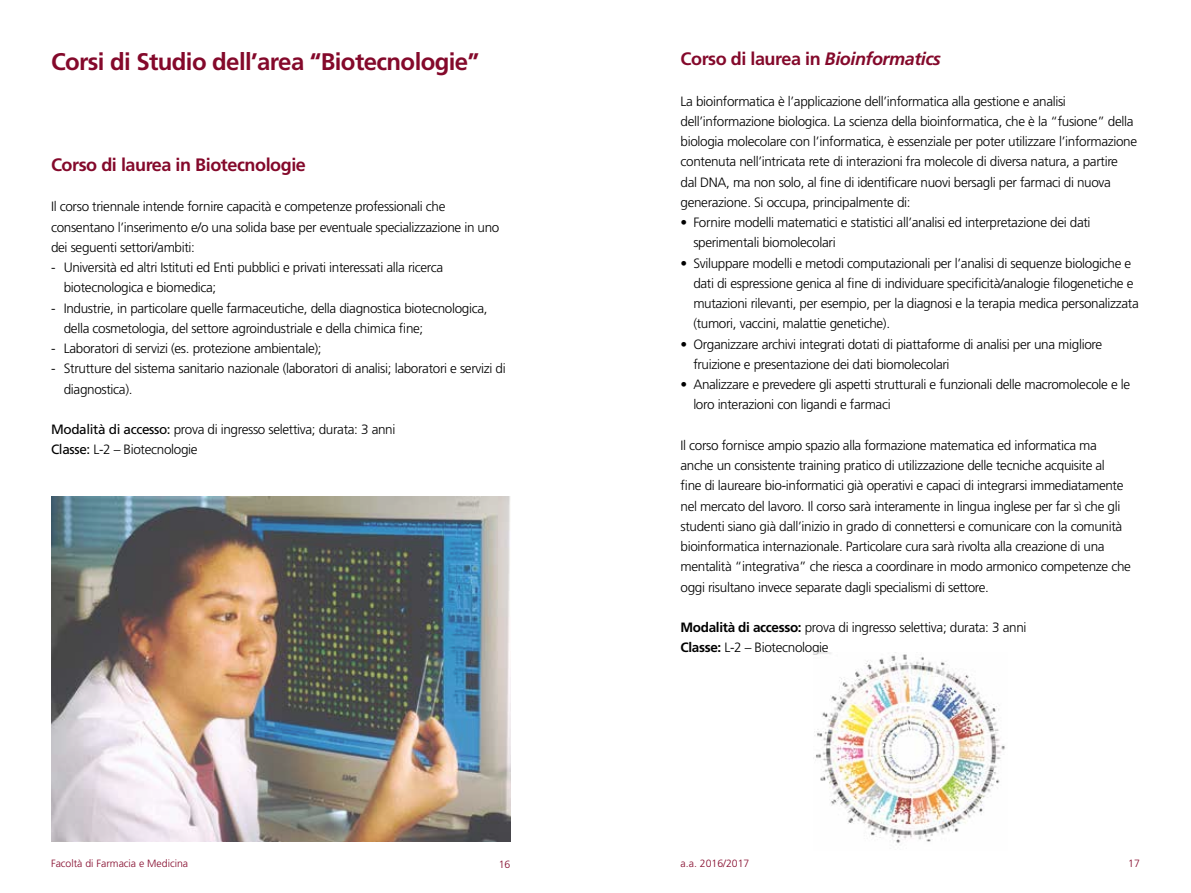
<style>
.page{position:relative;width:1191px;height:893px;background:#fff}
.page>*{position:absolute;margin:0;border:0;box-sizing:border-box;transform-origin:0 0}
.t1{font:700 24px "Frutiger";letter-spacing:-.025em;color:#84092b}
.t2{font:700 18px "Frutiger";letter-spacing:-.025em;color:#84092b}
.t3{font:300 13.5px/20.2px "Frutiger";letter-spacing:-.025em;color:#000}
.t4{font:300 10.5px "Frutiger";color:#84092b}
.s1{font-weight:400}
.s2{font-style:italic}
.s3{font-weight:700}
</style>
<div class="page">
<img style="left:51px;top:496px;width:459px;height:346px">
<img style="left:814px;top:653px;width:191px;height:191px">
<h1 class="t1" style="left:51px;top:47px;width:430px">Corsi di Studio dell’area “Biotecnologie”</h1>
<h2 class="t2" style="left:51px;top:154px;width:256px">Corso di laurea in Biotecnologie</h2>
<p class="t3" style="left:51px;top:197px;width:450px">Il corso triennale intende fornire capacità e competenze professionali che consentano l’inserimento e/o una solida base per eventuale specializzazione in uno dei seguenti settori/ambiti:</p>
<p class="t3" style="left:64px;top:257px;width:381px;text-indent:-13px">- Università ed altri Istituti ed Enti pubblici e privati interessati alla ricerca biotecnologica e biomedica;</p>
<p class="t3" style="left:64px;top:298px;width:425px;text-indent:-13px">- Industrie, in particolare quelle farmaceutiche, della diagnostica biotecnologica, della cosmetologia, del settore agroindustriale e della chimica fine;</p>
<p class="t3" style="left:51px;top:338px;width:272px">- Laboratori di servizi (es. protezione ambientale);</p>
<p class="t3" style="left:64px;top:359px;width:443px;text-indent:-13px">- Strutture del sistema sanitario nazionale (laboratori di analisi; laboratori e servizi di diagnostica).</p>
<p class="t3" style="left:51px;top:419px;width:346px"><span class="s1">Modalità di accesso:</span> prova di ingresso selettiva; durata: 3 anni<br><span class="s1">Classe:</span> L-2 – Biotecnologie</p>
<h2 class="t2" style="left:680px;top:48px;width:262px">Corso di laurea in <span class="s2">Bioinformatics</span></h2>
<p class="t3" style="left:680px;top:91px;width:458px">La bioinformatica è l’applicazione dell’informatica alla gestione e analisi dell’informazione biologica. La scienza della bioinformatica, che è la “fusione” della biologia molecolare con l’informatica, è essenziale per poter utilizzare l’informazione contenuta nell’intricata rete di interazioni fra molecole di diversa natura, a partire dal DNA, ma non solo, al fine di identificare nuovi bersagli per farmaci di nuova generazione. Si occupa, principalmente di:</p>
<p class="t3" style="left:693px;top:212px;width:399px;text-indent:-13px">• Fornire modelli matematici e statistici all’analisi ed interpretazione dei dati sperimentali biomolecolari</p>
<p class="t3" style="left:693px;top:253px;width:447px;text-indent:-13px">• Sviluppare modelli e metodi computazionali per l’analisi di sequenze biologiche e dati di espressione genica al fine di individuare specificità/analogie filogenetiche e mutazioni rilevanti, per esempio, per la diagnosi e la terapia medica personalizzata (tumori, vaccini, malattie genetiche).</p>
<p class="t3" style="left:693px;top:334px;width:410px;text-indent:-13px">• Organizzare archivi integrati dotati di piattaforme di analisi per una migliore fruizione e presentazione dei dati biomolecolari</p>
<p class="t3" style="left:693px;top:374px;width:438px;text-indent:-13px">• Analizzare e prevedere gli aspetti strutturali e funzionali delle macromolecole e le loro interazioni con ligandi e farmaci</p>
<p class="t3" style="left:680px;top:435px;width:452px">Il corso fornisce ampio spazio alla formazione matematica ed informatica ma anche un consistente training pratico di utilizzazione delle tecniche acquisite al<br>fine di laureare bio-informatici già operativi e capaci di integrarsi immediatamente nel mercato del lavoro. Il corso sarà interamente in lingua inglese per far sì che gli studenti siano già dall’inizio in grado di connettersi e comunicare con la comunità bioinformatica internazionale. Particolare cura sarà rivolta alla creazione di una mentalità “integrativa” che riesca a coordinare in modo armonico competenze che oggi risultano invece separate dagli specialismi di settore.</p>
<p class="t3" style="left:680px;top:617px;width:347px"><span class="s3">Modalità di accesso:</span> prova di ingresso selettiva; durata: 3 anni<br><span class="s3">Classe:</span> L-2 – Biotecnologie</p>
<p class="t4" style="left:51px;top:858px;width:139px">Facoltà di Farmacia e Medicina</p>
<p class="t4" style="left:499px;top:859px;width:13px">16</p>
<p class="t4" style="left:680px;top:858px;width:70px">a.a. 2016/2017</p>
<p class="t4" style="left:1128px;top:858px;width:13px">17</p>
</div>
